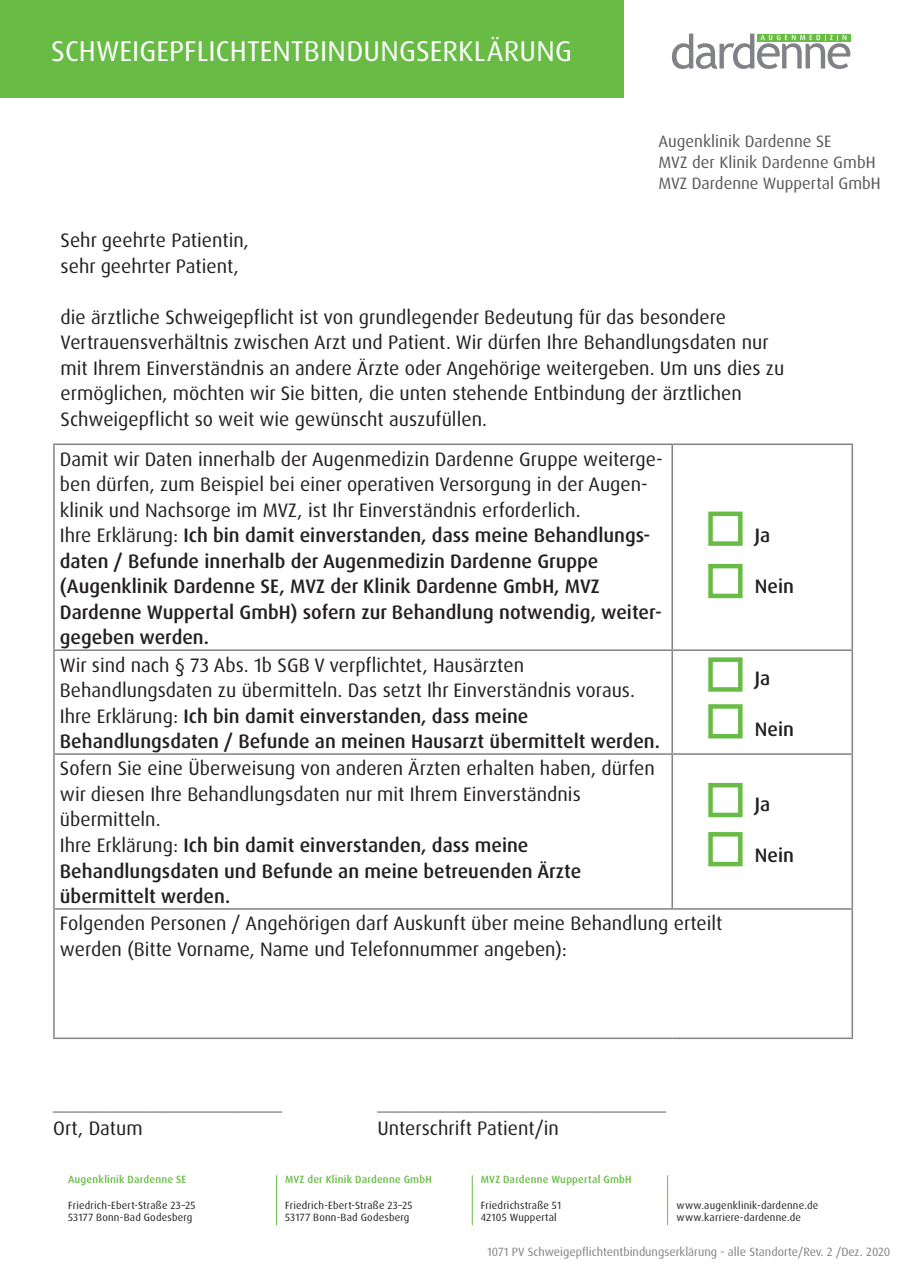
<style>
.page{position:relative;width:902px;height:1272px;background:#fff}
.page>*{position:absolute;margin:0;border:0;box-sizing:border-box;transform-origin:0 0}
.t1{font:28.5px "Dax OT";letter-spacing:.005em;color:#fff}
.t2{font:19.5px/25.5px "Dax OT";color:#231f20}
.t3{font:500 19.5px/25.5px "Dax OT";color:#231f20}
.t4{font:500 19.5px "Dax OT";color:#808285}
.t5{font:16.5px/21px "Dax OT";color:#57585a}
.t6{font:12px "Dax OT";color:#808285}
.t7{font:10.5px/12.6px "Dax OT";letter-spacing:.02em;color:#231f20}
.t8{font:500 10.5px "Dax OT";letter-spacing:.02em;color:#68bc45}
.s1{font-weight:400}
.s2{font-weight:500}
</style>
<div class="page">
<div style="left:0;top:0;width:624px;height:98px;background:#68bc45"></div>
<svg style="left:671px;top:34px;width:179px;height:35px"></svg>
<hr style="left:276px;top:1175px;width:1px;height:50px;background:#68bc45">
<hr style="left:472px;top:1175px;width:1px;height:50px;background:#68bc45">
<hr style="left:667px;top:1175px;width:1px;height:50px;background:#68bc45">
<hr style="left:53px;top:443px;width:619px;height:2px;background:#808285">
<hr style="left:53px;top:445px;width:2px;height:204px;background:#808285">
<hr style="left:672px;top:443px;width:181px;height:2px;background:#808285">
<hr style="left:671px;top:445px;width:2px;height:204px;background:#808285">
<hr style="left:851px;top:445px;width:2px;height:204px;background:#808285">
<hr style="left:53px;top:649px;width:619px;height:2px;background:#808285">
<hr style="left:53px;top:651px;width:2px;height:102px;background:#808285">
<hr style="left:672px;top:649px;width:181px;height:2px;background:#808285">
<hr style="left:671px;top:651px;width:2px;height:102px;background:#808285">
<hr style="left:851px;top:651px;width:2px;height:102px;background:#808285">
<hr style="left:53px;top:753px;width:619px;height:1px;background:#808285">
<hr style="left:53px;top:754px;width:2px;height:154px;background:#808285">
<hr style="left:672px;top:753px;width:181px;height:1px;background:#808285">
<hr style="left:671px;top:754px;width:2px;height:154px;background:#808285">
<hr style="left:851px;top:754px;width:2px;height:154px;background:#808285">
<hr style="left:53px;top:908px;width:619px;height:1px;background:#808285">
<hr style="left:53px;top:909px;width:2px;height:128px;background:#808285">
<hr style="left:672px;top:908px;width:181px;height:1px;background:#808285">
<hr style="left:851px;top:909px;width:2px;height:128px;background:#808285">
<hr style="left:53px;top:1037px;width:619px;height:2px;background:#808285">
<hr style="left:672px;top:1037px;width:181px;height:2px;background:#808285">
<div style="left:708px;top:564px;width:34px;height:34px;border:4px solid #68bc45"></div>
<div style="left:708px;top:511px;width:34px;height:35px;border:4px solid #68bc45"></div>
<div style="left:708px;top:832px;width:34px;height:34px;border:4px solid #68bc45"></div>
<div style="left:708px;top:783px;width:34px;height:34px;border:4px solid #68bc45"></div>
<div style="left:708px;top:657px;width:34px;height:34px;border:4px solid #68bc45"></div>
<div style="left:708px;top:704px;width:34px;height:34px;border:4px solid #68bc45"></div>
<h1 class="t1" style="left:51px;top:33px;width:522px">SCHWEIGEPFLICHTENTBINDUNGSERKLÄRUNG</h1>
<p class="t5" style="left:658px;top:131px;width:224px">Augenklinik Dardenne SE<br>MVZ der Klinik Dardenne GmbH<br>MVZ Dardenne Wuppertal GmbH</p>
<p class="t2" style="left:61px;top:228px;width:190px">Sehr geehrte Patientin, sehr geehrter Patient,</p>
<p class="t2" style="left:61px;top:304px;width:725px">die ärztliche Schweigepflicht ist von grundlegender Bedeutung für das besondere Vertrauensverhältnis zwischen Arzt und Patient. Wir dürfen Ihre Behandlungsdaten nur mit Ihrem Einverständnis an andere Ärzte oder Angehörige weitergeben. Um uns dies zu ermöglichen, möchten wir Sie bitten, die unten stehende Entbindung der ärztlichen Schweigepflicht so weit wie gewünscht auszufüllen.</p>
<p class="t3" style="left:60px;top:446px;width:604px"><span class="s1">Damit wir Daten innerhalb der Augenmedizin Dardenne Gruppe weiterge&shy;ben dürfen, zum Beispiel bei einer operativen Versorgung in der Augen&shy;klinik und Nachsorge im MVZ, ist Ihr Einverständnis erforderlich.<br>Ihre Erklärung:</span> Ich bin damit einverstanden, dass meine Behandlungs&shy;daten / Befunde innerhalb der Augenmedizin Dardenne Gruppe (Augenklinik Dardenne SE, MVZ der Klinik Dardenne GmbH, MVZ Dardenne Wuppertal GmbH) sofern zur Behandlung notwendig, weiter&shy;gegeben werden.</p>
<p class="t2" style="left:60px;top:652px;width:601px">Wir sind nach § 73 Abs. 1b SGB V verpflichtet, Hausärzten Behandlungsdaten zu übermitteln. Das setzt Ihr Einverständnis voraus.<br>Ihre Erklärung: <span class="s2">Ich bin damit einverstanden, dass meine Behandlungsdaten / Befunde an meinen Hausarzt übermittelt werden.</span></p>
<p class="t2" style="left:60px;top:756px;width:596px">Sofern Sie eine Überweisung von anderen Ärzten erhalten haben, dürfen wir diesen Ihre Behandlungsdaten nur mit Ihrem Einverständnis übermitteln.<br>Ihre Erklärung: <span class="s2">Ich bin damit einverstanden, dass meine Behandlungsdaten und Befunde an meine betreuenden Ärzte übermittelt werden.</span></p>
<p class="t2" style="left:60px;top:911px;width:664px">Folgenden Personen / Angehörigen darf Auskunft über meine Behandlung erteilt werden (Bitte Vorname, Name und Telefonnummer angeben):</p>
<p class="t3" style="left:754px;top:523px;width:17px">Ja</p>
<p class="t3" style="left:754px;top:574px;width:41px">Nein</p>
<p class="t3" style="left:754px;top:665px;width:17px">Ja</p>
<p class="t3" style="left:754px;top:716px;width:41px">Nein</p>
<p class="t3" style="left:754px;top:792px;width:17px">Ja</p>
<p class="t3" style="left:754px;top:843px;width:41px">Nein</p>
<p class="t4" style="left:53px;top:1090px;width:230px">_______________________</p>
<p class="t4" style="left:377px;top:1090px;width:290px">_____________________________</p>
<p class="t2" style="left:53px;top:1115px;width:91px">Ort, Datum</p>
<p class="t2" style="left:377px;top:1115px;width:183px">Unterschrift Patient/in</p>
<p class="t8" style="left:68px;top:1173px;width:120px">Augenklinik Dardenne SE</p>
<p class="t7" style="left:68px;top:1198px;width:129px">Friedrich-Ebert-Straße 23–25<br>53177 Bonn-Bad Godesberg</p>
<p class="t8" style="left:285px;top:1173px;width:148px">MVZ der Klinik Dardenne GmbH</p>
<p class="t7" style="left:285px;top:1198px;width:129px">Friedrich-Ebert-Straße 23–25<br>53177 Bonn-Bad Godesberg</p>
<p class="t8" style="left:480px;top:1173px;width:152px">MVZ Dardenne Wuppertal GmbH</p>
<p class="t7" style="left:480px;top:1198px;width:82px">Friedrichstraße 51<br>42105 Wuppertal</p>
<p class="t7" style="left:676px;top:1198px;width:143px">www.augenklinik-dardenne.de www.karriere-dardenne.de</p>
<p class="t6" style="left:487px;top:1244px;width:404px">1071 PV Schweigepflichtentbindungserklärung - alle Standorte/Rev. 2 /Dez. 2020</p>
</div>
